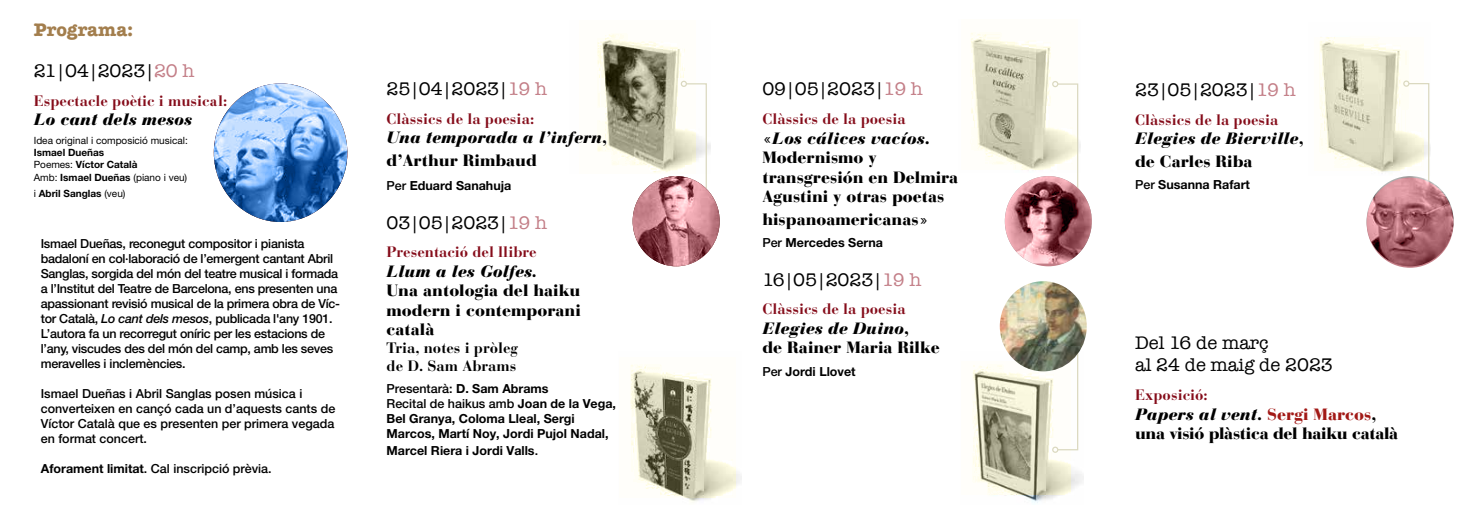
<style>
.page{position:relative;width:1482px;height:532px;background:#fff}
.page>*{position:absolute;margin:0;border:0;box-sizing:border-box;transform-origin:0 0}
.t1{font:18.75px/22.5px "American Typewriter";color:#000}
.t2{font:700 18.75px "American Typewriter";color:#a37e4d}
.t3{font:900 16.25px/19.5px "Bauer Bodoni";color:#000}
.t4{font:italic 900 16.25px/22.5px "Bauer Bodoni";color:#000}
.t5{font:900 16.25px/19.5px "Bauer Bodoni";letter-spacing:-.02em;color:#000}
.t6{font:700 15px "Bauer Bodoni";color:#850c1a}
.t7{font:700 15px/18px "Bauer Bodoni";color:#000}
.t8{font:500 12.5px/15px "Helvetica Neue LT Pro";letter-spacing:-.02em;color:#000}
.t9{font:700 12.5px/15px "Helvetica Neue LT Pro";color:#000}
.t10{font:500 12.5px/15px "Helvetica Neue LT Pro";color:#000}
.t11{font:700 10px/12px "Helvetica Neue LT Pro";color:#000}
.t12{font:10px "Helvetica Neue LT Pro";color:#000}
.s1{font-size:17.12px}
.s2{color:#c37e87}
.s3{font-weight:400}
.s4{font-style:italic}
.s5{font-weight:700}
.s6{font-style:normal}
.s7{font-weight:500}
.s8{color:#a21916}
</style>
<div class="page">
<svg style="left:597px;top:34px;width:89px;height:131px"></svg>
<img style="left:1078px;top:83px;width:2px;height:89px">
<img style="left:684px;top:467px;width:57px;height:35px">
<svg style="left:630px;top:365px;width:105px;height:132px"></svg>
<img style="left:1320px;top:37px;width:110px;height:139px">
<svg style="left:1320px;top:38px;width:103px;height:133px"></svg>
<img style="left:989px;top:371px;width:94px;height:132px">
<svg style="left:973px;top:365px;width:97px;height:129px;background:#c9c7b0"></svg>
<svg style="left:971px;top:33px;width:81px;height:137px"></svg>
<svg style="left:1052px;top:371px;width:26px;height:81px"></svg>
<div style="left:680px;top:81px;width:7px;height:6px;border:1px solid #dbd9c0;border-radius:50%"></div>
<svg style="left:1052px;top:81px;width:26px;height:95px"></svg>
<svg style="left:1407px;top:82px;width:22px;height:94px"></svg>
<div style="left:1402px;top:80px;width:7px;height:7px;border:1px solid #dbd9c0;border-radius:50%"></div>
<img style="left:214px;top:85px;width:133px;height:137px">
<svg style="left:214px;top:83px;width:133px;height:139px;background:#6a9bd6"></svg>
<img style="left:1015px;top:176px;width:76px;height:87px">
<svg style="left:1004px;top:176px;width:87px;height:90px;background:#a66971"></svg>
<svg style="left:632px;top:83px;width:79px;height:93px"></svg>
<img style="left:642px;top:176px;width:77px;height:90px">
<svg style="left:632px;top:176px;width:87px;height:90px;background:#bd7a82"></svg>
<img style="left:1367px;top:176px;width:86px;height:90px">
<svg style="left:1366px;top:177px;width:87px;height:91px;background:#b16e77"></svg>
<img style="left:999px;top:281px;width:87px;height:90px">
<h1 class="t2" style="left:34px;top:13px;width:101px">Programa:</h1>
<h1 class="t1" style="left:34px;top:59px;width:162px">21<span class="s1">|</span>04<span class="s1">|</span>2023<span class="s1">|</span><span class="s2">20 h</span></h1>
<p class="t6" style="left:34px;top:92px;width:195px">Espectacle poètic i musical:</p>
<h2 class="t4" style="left:34px;top:108px;width:160px">Lo cant dels mesos</h2>
<p class="t12" style="left:34px;top:135px;width:155px">Idea original i composició musical:</p>
<p class="t11" style="left:34px;top:147px;width:155px">Ismael Dueñas<br><span class="s3">Poemes:</span> Víctor Català<br><span class="s3">Amb:</span> Ismael Dueñas <span class="s3">(piano i veu)</span></p>
<p class="t11" style="left:34px;top:187px;width:93px"><span class="s3">i</span> Abril Sanglas <span class="s3">(veu)</span></p>
<p class="t8" style="left:41px;top:236px;width:301px">Ismael Dueñas, reconegut compositor i pianista badaloní en col·laboració de l’emergent cantant Abril Sanglas, sorgida del món del teatre musical i formada a l’Institut del Teatre de Barcelona, ens presenten una apassionant revisió musical de la primera obra de Víc&shy;tor Català, <span class="s4">Lo cant dels mesos</span>, publicada l'any 1901.<br>L’autora fa un recorregut oníric per les estacions de l’any, viscudes des del món del camp, amb les seves meravelles i inclemències.</p>
<p class="t10" style="left:41px;top:386px;width:296px">Ismael Dueñas i Abril Sanglas posen música i converteixen en cançó cada un d’aquests cants de Víctor Català que es presenten per primera vegada en format concert.</p>
<p class="t10" style="left:41px;top:461px;width:232px"><span class="s5">Aforament limitat</span>. Cal inscripció prèvia.</p>
<h1 class="t1" style="left:386px;top:77px;width:162px">25<span class="s1">|</span>04<span class="s1">|</span>2023<span class="s1">|</span><span class="s2">19 h</span></h1>
<p class="t6" style="left:386px;top:110px;width:149px">Clàssics de la poesia:</p>
<h2 class="t4" style="left:386px;top:126px;width:222px">Una temporada a l’infern<span class="s6">, d’Arthur Rimbaud</span></h2>
<p class="t9" style="left:386px;top:177px;width:126px"><span class="s7">Per</span> Eduard Sanahuja</p>
<h1 class="t1" style="left:386px;top:210px;width:162px">03<span class="s1">|</span>05<span class="s1">|</span>2023<span class="s1">|</span><span class="s2">19 h</span></h1>
<p class="t6" style="left:386px;top:243px;width:152px">Presentació del llibre</p>
<h2 class="t4" style="left:386px;top:260px;width:152px">Llum a les Golfes.</h2>
<h2 class="t3" style="left:386px;top:281px;width:196px;text-align:justify">Una antologia del haiku modern i contemporani català</h2>
<p class="t7" style="left:386px;top:339px;width:133px">Tria, notes i pròleg de D. Sam Abrams</p>
<p class="t9" style="left:386px;top:381px;width:231px"><span class="s7">Presentarà:</span> D. Sam Abrams<br><span class="s7">Recital de haikus amb</span> Joan de la Vega, Bel Granya, Coloma Lleal, Sergi Marcos, Martí Noy, Jordi Pujol Nadal,</p>
<p class="t9" style="left:386px;top:442px;width:153px">Marcel Riera i Jordi Valls<span class="s7">.</span></p>
<h1 class="t1" style="left:762px;top:77px;width:162px">09<span class="s1">|</span>05<span class="s1">|</span>2023<span class="s1">|</span><span class="s2">19 h</span></h1>
<p class="t6" style="left:762px;top:110px;width:145px">Clàssics de la poesia</p>
<h2 class="t3" style="left:762px;top:128px;width:197px">«<span class="s4">Los cálices vacíos</span>.<br>Modernismo y transgresión en Delmira<br>Agustini y otras poetas</h2>
<h2 class="t3" style="left:762px;top:209px;width:168px">hispanoamericanas»</h2>
<p class="t9" style="left:762px;top:234px;width:122px"><span class="s7">Per</span> Mercedes Serna</p>
<h1 class="t1" style="left:762px;top:267px;width:160px">16<span class="s1">|</span>05<span class="s1">|</span>2023<span class="s1">|</span><span class="s2">19 h</span></h1>
<p class="t6" style="left:762px;top:300px;width:145px">Clàssics de la poesia</p>
<h2 class="t3" style="left:762px;top:318px;width:179px"><span class="s4">Elegies de Duino</span>,<br>de Rainer Maria Rilke</h2>
<p class="t9" style="left:762px;top:363px;width:95px"><span class="s7">Per</span> Jordi Llovet</p>
<h1 class="t1" style="left:1134px;top:78px;width:162px">23<span class="s1">|</span>05<span class="s1">|</span>2023<span class="s1">|</span><span class="s2">19 h</span></h1>
<p class="t6" style="left:1134px;top:111px;width:145px">Clàssics de la poesia</p>
<h2 class="t4" style="left:1134px;top:127px;width:170px">Elegies de Bierville<span class="s6">, de Carles Riba</span></h2>
<p class="t9" style="left:1134px;top:177px;width:116px"><span class="s7">Per</span> Susanna Rafart</p>
<h1 class="t1" style="left:1134px;top:330px;width:199px">Del 16 de març<br>al 24 de maig de 2023</h1>
<p class="t6" style="left:1134px;top:385px;width:74px">Exposició:</p>
<h2 class="t5" style="left:1134px;top:404px;width:265px"><span class="s4">Papers al vent</span>. <span class="s8">Sergi Marcos</span>, una visió plàstica del haiku català</h2>
</div>
